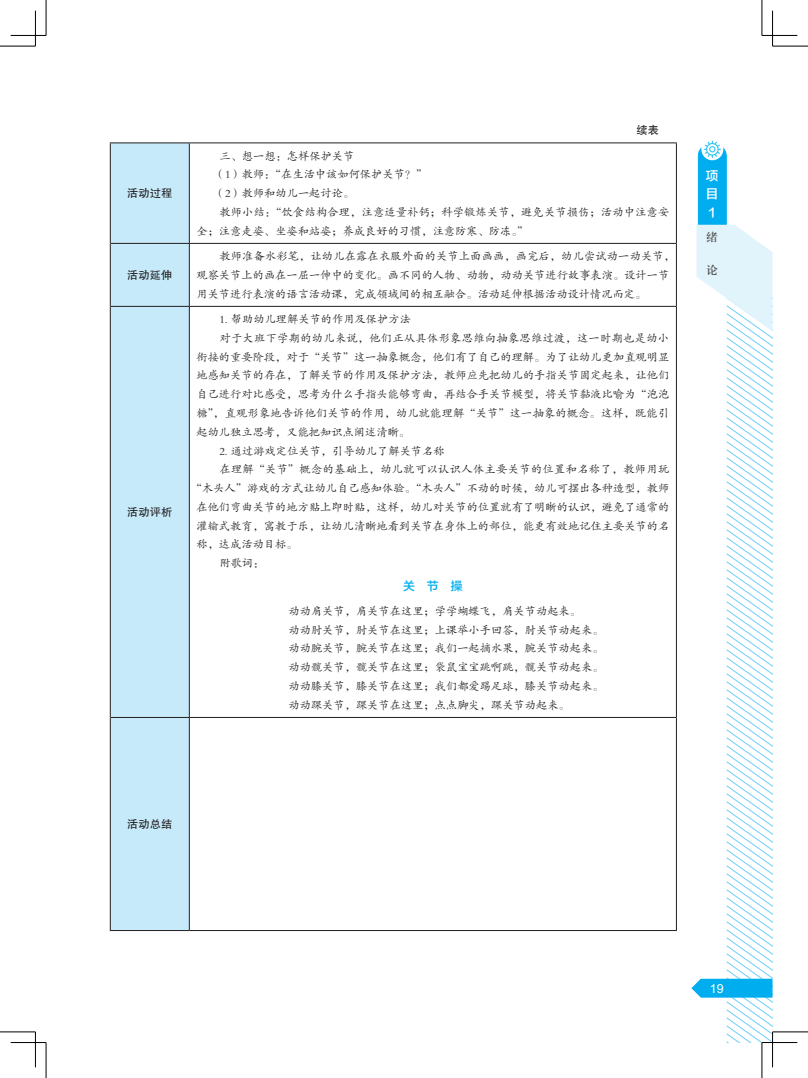
<style>
.page{position:relative;width:808px;height:1078px;background:#fff}
.page>*{position:absolute;margin:0;border:0;box-sizing:border-box;transform-origin:0 0}
.t1{font:12.5px/18.5px "FZLTZHJW GB1 0";color:#fff;text-align:justify}
.t2{font:12.5px "Arial";color:#fff}
.t3{font:11.88px "FZLTZHJW GB1 0";color:#00aeef}
.t4{font:11.25px/18.8px "FZKTK GBK1 0";color:#231f20}
.t5{font:11.25px "FZKTK GBK1 0";letter-spacing:.025em;color:#231f20}
.t6{font:11.25px "FZKTK GBK1 0";letter-spacing:.03em;color:#231f20}
.t7{font:11.25px "FZHTK GBK1 0";color:#231f20}
.t8{font:11.25px "FZXBSK GBK1 0";color:#57585a}
</style>
<div class="page">
<div style="left:698px;top:145px;width:28px;height:91px;background:#00aeef;border-radius:11px"></div>
<div style="left:698px;top:145px;width:28px;height:91px;border:1px solid #00aeef;border-radius:11px"></div>
<div style="left:701px;top:138px;width:22px;height:22px;background:#fff;border-radius:50%"></div>
<svg style="left:704px;top:141px;width:17px;height:17px"></svg>
<svg style="left:691px;top:225px;width:81px;height:817px"></svg>
<div style="left:111px;top:143px;width:78px;height:787px;background:#c6eafa"></div>
<hr style="left:110px;top:142px;width:79px;height:1px;background:#231f20">
<hr style="left:110px;top:143px;width:1px;height:100px;background:#231f20">
<hr style="left:189px;top:142px;width:488px;height:1px;background:#231f20">
<hr style="left:676px;top:143px;width:1px;height:100px;background:#231f20">
<hr style="left:110px;top:243px;width:1px;height:63px;background:#231f20">
<hr style="left:676px;top:243px;width:1px;height:63px;background:#231f20">
<hr style="left:110px;top:306px;width:1px;height:411px;background:#231f20">
<hr style="left:676px;top:306px;width:1px;height:411px;background:#231f20">
<hr style="left:110px;top:717px;width:1px;height:213px;background:#231f20">
<hr style="left:676px;top:717px;width:1px;height:213px;background:#231f20">
<hr style="left:189px;top:143px;width:1px;height:100px;background:#231f20">
<hr style="left:111px;top:243px;width:78px;height:1px;background:#231f20">
<hr style="left:189px;top:243px;width:487px;height:1px;background:#231f20">
<hr style="left:189px;top:243px;width:1px;height:63px;background:#231f20">
<hr style="left:111px;top:306px;width:78px;height:1px;background:#231f20">
<hr style="left:189px;top:306px;width:487px;height:1px;background:#231f20">
<hr style="left:189px;top:306px;width:1px;height:411px;background:#231f20">
<hr style="left:111px;top:717px;width:78px;height:1px;background:#231f20">
<hr style="left:189px;top:717px;width:487px;height:1px;background:#231f20">
<hr style="left:189px;top:717px;width:1px;height:213px;background:#231f20">
<hr style="left:110px;top:930px;width:79px;height:1px;background:#231f20">
<hr style="left:189px;top:930px;width:488px;height:1px;background:#231f20">
<hr style="left:762px;top:1041px;width:35px;height:2px;background:#fff">
<hr style="left:0;top:46px;width:35px;height:1px;background:#000">
<hr style="left:772px;top:46px;width:36px;height:1px;background:#000">
<hr style="left:0;top:1031px;width:35px;height:1px;background:#000">
<hr style="left:772px;top:1031px;width:36px;height:1px;background:#000">
<hr style="left:46px;top:0;width:1px;height:35px;background:#000">
<hr style="left:46px;top:1042px;width:1px;height:35px;background:#000">
<hr style="left:762px;top:0;width:1px;height:35px;background:#000">
<hr style="left:762px;top:1042px;width:1px;height:35px;background:#000">
<hr style="left:11px;top:35px;width:35px;height:1px;background:#000">
<hr style="left:762px;top:35px;width:35px;height:1px;background:#000">
<hr style="left:11px;top:1042px;width:35px;height:1px;background:#000">
<hr style="left:762px;top:1042px;width:35px;height:1px;background:#000">
<hr style="left:35px;top:11px;width:1px;height:35px;background:#000">
<hr style="left:35px;top:1031px;width:1px;height:36px;background:#000">
<hr style="left:772px;top:11px;width:1px;height:35px;background:#000">
<hr style="left:772px;top:1031px;width:1px;height:36px;background:#000">
<p class="t7" style="left:127px;top:187px;width:47px">活动过程</p>
<p class="t7" style="left:127px;top:269px;width:47px">活动延伸</p>
<p class="t7" style="left:127px;top:505px;width:47px">活动评析</p>
<p class="t7" style="left:637px;top:124px;width:24px">续表</p>
<p class="t4" style="left:219px;top:147px;width:136px">三、想一想：怎样保护关节</p>
<p class="t4" style="left:214px;top:165px;width:215px">（1）教师：“在生活中该如何保护关节？”</p>
<p class="t4" style="left:214px;top:184px;width:142px">（2）教师和幼儿一起讨论。</p>
<p class="t4" style="left:219px;top:203px;width:451px">教师小结：“饮食结构合理，注意适量补钙；科学锻炼关节，避免关节损伤；活动中注意安</p>
<p class="t4" style="left:196px;top:222px;width:333px">全；注意走姿、坐姿和站姿；养成良好的习惯，注意防寒、防冻。”</p>
<p class="t4" style="left:196px;top:247px;width:480px;text-indent:23px">教师准备水彩笔，让幼儿在露在衣服外面的关节上面画画，画完后，幼儿尝试动一动关节，观察关节上的画在一屈一伸中的变化。画不同的人物、动物，动动关节进行故事表演。设计一节用关节进行表演的语言活动课，完成领域间的相互融合。活动延伸根据活动设计情况而定。</p>
<p class="t4" style="left:219px;top:310px;width:193px">1. 帮助幼儿理解关节的作用及保护方法</p>
<p class="t5" style="left:219px;top:332px;width:451px">对于大班下学期的幼儿来说，他们正从具体形象思维向抽象思维过渡，这一时期也是幼小</p>
<p class="t4" style="left:196px;top:347px;width:474px">衔接的重要阶段，对于“关节”这一抽象概念，他们有了自己的理解。为了让幼儿更加直观明显</p>
<p class="t4" style="left:196px;top:366px;width:474px">地感知关节的存在，了解关节的作用及保护方法，教师应先把幼儿的手指关节固定起来，让他们</p>
<p class="t4" style="left:196px;top:385px;width:474px">自己进行对比感受，思考为什么手指头能够弯曲，再结合手关节模型，将关节黏液比喻为“泡泡</p>
<p class="t4" style="left:196px;top:404px;width:474px">糖”，直观形象地告诉他们关节的作用，幼儿就能理解“关节”这一抽象的概念。这样，既能引</p>
<p class="t4" style="left:196px;top:422px;width:215px">起幼儿独立思考，又能把知识点阐述清晰。</p>
<p class="t4" style="left:219px;top:441px;width:227px">2. 通过游戏定位关节，引导幼儿了解关节名称</p>
<p class="t6" style="left:219px;top:463px;width:451px">在理解“关节”概念的基础上，幼儿就可以认识人体主要关节的位置和名称了，教师用玩</p>
<p class="t4" style="left:191px;top:479px;width:480px">“木头人”游戏的方式让幼儿自己感知体验。“木头人”不动的时候，幼儿可摆出各种造型，教师</p>
<p class="t4" style="left:196px;top:497px;width:474px">在他们弯曲关节的地方贴上即时贴，这样，幼儿对关节的位置就有了明晰的认识，避免了通常的</p>
<p class="t4" style="left:196px;top:516px;width:474px">灌输式教育，寓教于乐，让幼儿清晰地看到关节在身体上的部位，能更有效地记住主要关节的名</p>
<p class="t4" style="left:196px;top:535px;width:103px">称，达成活动目标。</p>
<p class="t4" style="left:219px;top:554px;width:46px">附歌词：</p>
<p class="t3" style="left:403px;top:579px;width:61px">关 节 操</p>
<p class="t4" style="left:289px;top:602px;width:316px">动动肩关节，肩关节在这里；学学蝴蝶飞，肩关节动起来。<br>动动肘关节，肘关节在这里；上课举小手回答，肘关节动起来。动动腕关节，腕关节在这里；我们一起摘水果，腕关节动起来。动动髋关节，髋关节在这里；袋鼠宝宝跳啊跳，髋关节动起来。动动膝关节，膝关节在这里；我们都爱踢足球，膝关节动起来。动动踝关节，踝关节在这里；点点脚尖，踝关节动起来。</p>
<p class="t1" style="left:706px;top:166px;width:14px">项目1</p>
<p class="t8" style="left:706px;top:230px;width:13px">绪</p>
<p class="t8" style="left:706px;top:264px;width:13px">论</p>
<p class="t7" style="left:127px;top:817px;width:46px">活动总结</p>
<p class="t2" style="left:710px;top:979px;width:15px">19</p>
</div>
